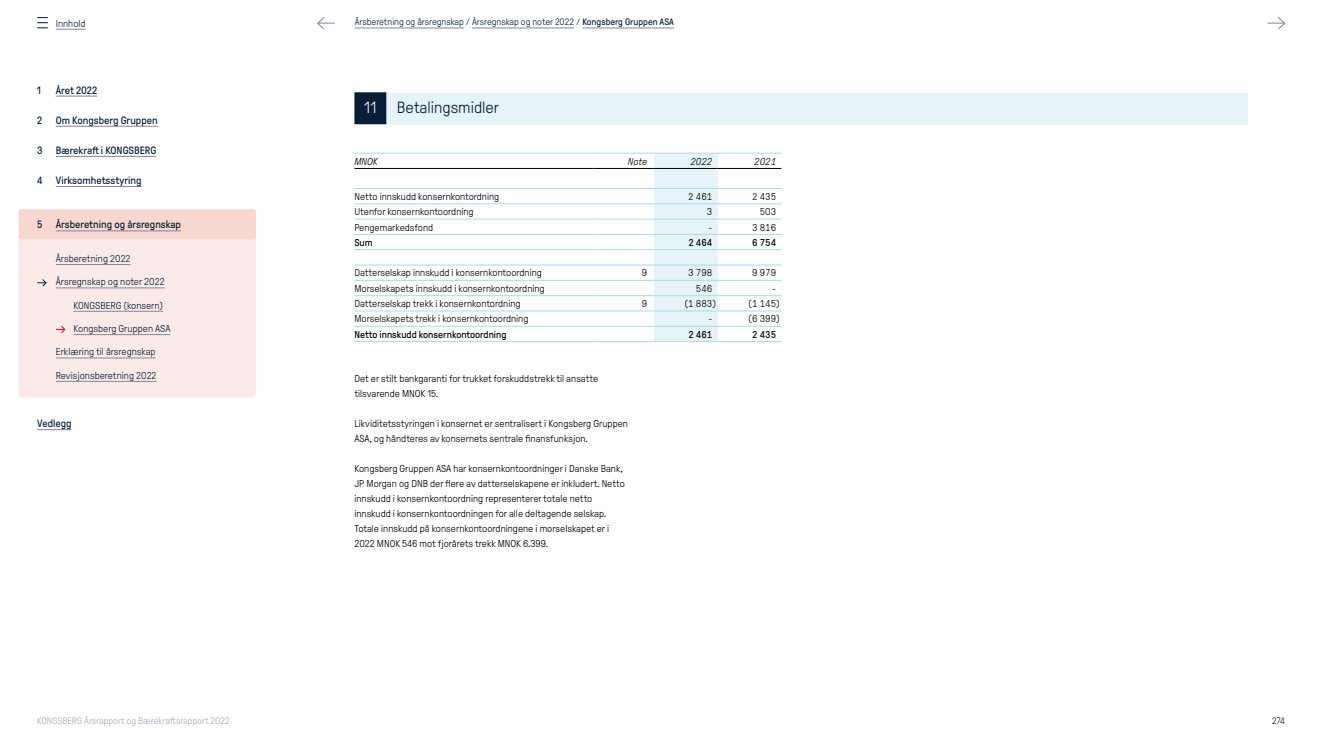
<style>
.page{position:relative;width:1322px;height:745px;background:#fff}
.page>*{position:absolute;margin:0;border:0;box-sizing:border-box;transform-origin:0 0}
.Note_tittel_til_innh{font:300 16.25px "GT Pressura";color:#081d36}
.Note_tittel_til_innh-2{font:300 16.25px "GT Pressura";color:#fff}
.t1{font:10.62px "GT Pressura";color:#081d36}
.p_-_note_brødtekst{font:300 10px/15px "GT Pressura";color:#000}
._2_0_-_Tabell_tekst{font:300 10px "GT Pressura";color:#000}
.t2{font:300 10px "GT Pressura";color:#081d36}
.Tabell_tall_-_17_mm{font:300 10px "GT Pressura";color:#000}
._2_0_-_Tabell_tekst-2{font:10px "GT Pressura";color:#000}
._2_1_-_Tabell_hode{font:italic 300 10px "GT Pressura";color:#000}
.Tabell_tall_-_17_mm-2{font:10px "GT Pressura";color:#000}
.Byline_øverst_på_sid{font:300 9.38px "GT Pressura";color:#081d36}
.t3{font:300 9.38px "GT Pressura";color:#a8acbb}
.s1{font-weight:400}
</style>
<div class="page">
<hr style="left:355px;top:28px;width:109px;height:1px;background:#81879a">
<hr style="left:472px;top:28px;width:102px;height:1px;background:#81879a">
<hr style="left:582px;top:28px;width:92px;height:1px;background:#81879a">
<div style="left:654px;top:153px;width:64px;height:15px;background:#e6f4f9"></div>
<div style="left:654px;top:168px;width:64px;height:20px;background:#e6f4f9"></div>
<div style="left:654px;top:189px;width:64px;height:152px;background:#e6f4f9"></div>
<hr style="left:718px;top:168px;width:63px;height:1px;background:#000">
<hr style="left:354px;top:188px;width:240px;height:1px;background:#acdae7">
<hr style="left:594px;top:188px;width:60px;height:1px;background:#acdae7">
<hr style="left:654px;top:188px;width:64px;height:1px;background:#acdae7">
<hr style="left:718px;top:188px;width:63px;height:1px;background:#acdae7">
<hr style="left:354px;top:203px;width:240px;height:1px;background:#acdae7">
<hr style="left:594px;top:203px;width:60px;height:1px;background:#acdae7">
<hr style="left:654px;top:203px;width:64px;height:1px;background:#acdae7">
<hr style="left:718px;top:203px;width:63px;height:1px;background:#acdae7">
<hr style="left:354px;top:219px;width:240px;height:1px;background:#acdae7">
<hr style="left:594px;top:219px;width:60px;height:1px;background:#acdae7">
<hr style="left:654px;top:219px;width:64px;height:1px;background:#acdae7">
<hr style="left:718px;top:219px;width:63px;height:1px;background:#acdae7">
<hr style="left:354px;top:234px;width:240px;height:1px;background:#acdae7">
<hr style="left:594px;top:234px;width:60px;height:1px;background:#acdae7">
<hr style="left:654px;top:234px;width:64px;height:1px;background:#acdae7">
<hr style="left:718px;top:234px;width:63px;height:1px;background:#acdae7">
<hr style="left:354px;top:249px;width:240px;height:1px;background:#acdae7">
<hr style="left:594px;top:249px;width:60px;height:1px;background:#acdae7">
<hr style="left:654px;top:249px;width:64px;height:1px;background:#acdae7">
<hr style="left:718px;top:249px;width:63px;height:1px;background:#acdae7">
<hr style="left:354px;top:265px;width:240px;height:1px;background:#acdae7">
<hr style="left:594px;top:265px;width:60px;height:1px;background:#acdae7">
<hr style="left:654px;top:265px;width:64px;height:1px;background:#acdae7">
<hr style="left:718px;top:265px;width:63px;height:1px;background:#acdae7">
<hr style="left:354px;top:280px;width:240px;height:1px;background:#acdae7">
<hr style="left:594px;top:280px;width:60px;height:1px;background:#acdae7">
<hr style="left:654px;top:280px;width:64px;height:1px;background:#acdae7">
<hr style="left:718px;top:280px;width:63px;height:1px;background:#acdae7">
<hr style="left:354px;top:295px;width:240px;height:1px;background:#acdae7">
<hr style="left:594px;top:295px;width:60px;height:1px;background:#acdae7">
<hr style="left:654px;top:295px;width:64px;height:1px;background:#acdae7">
<hr style="left:718px;top:295px;width:63px;height:1px;background:#acdae7">
<hr style="left:354px;top:310px;width:240px;height:1px;background:#acdae7">
<hr style="left:594px;top:310px;width:60px;height:1px;background:#acdae7">
<hr style="left:654px;top:310px;width:64px;height:1px;background:#acdae7">
<hr style="left:718px;top:310px;width:63px;height:1px;background:#acdae7">
<hr style="left:354px;top:326px;width:240px;height:1px;background:#acdae7">
<hr style="left:594px;top:326px;width:60px;height:1px;background:#acdae7">
<hr style="left:654px;top:326px;width:64px;height:1px;background:#acdae7">
<hr style="left:718px;top:326px;width:63px;height:1px;background:#acdae7">
<hr style="left:354px;top:341px;width:240px;height:1px;background:#acdae7">
<hr style="left:594px;top:341px;width:60px;height:1px;background:#acdae7">
<hr style="left:654px;top:341px;width:64px;height:1px;background:#acdae7">
<hr style="left:718px;top:341px;width:63px;height:1px;background:#acdae7">
<hr style="left:718px;top:153px;width:63px;height:1px;background:#acdae7">
<hr style="left:354px;top:153px;width:240px;height:1px;background:#acdae7">
<hr style="left:594px;top:153px;width:60px;height:1px;background:#acdae7">
<hr style="left:654px;top:153px;width:64px;height:1px;background:#acdae7">
<hr style="left:354px;top:168px;width:240px;height:1px;background:#000">
<hr style="left:594px;top:168px;width:60px;height:1px;background:#000">
<hr style="left:654px;top:168px;width:64px;height:1px;background:#000">
<div style="left:355px;top:93px;width:892px;height:31px;background:#e6f4f9"></div>
<svg style="left:354px;top:92px;width:32px;height:32px"></svg>
<svg style="left:317px;top:17px;width:18px;height:13px"></svg>
<svg style="left:1267px;top:17px;width:18px;height:13px"></svg>
<hr style="left:56px;top:96px;width:41px;height:1px;background:#81879a">
<hr style="left:56px;top:126px;width:102px;height:1px;background:#81879a">
<hr style="left:56px;top:156px;width:100px;height:1px;background:#81879a">
<hr style="left:56px;top:186px;width:86px;height:1px;background:#81879a">
<div style="left:19px;top:209px;width:237px;height:30px;background:#f8d7d0;border-radius:3px"></div>
<hr style="left:56px;top:230px;width:125px;height:1px;background:#81879a">
<hr style="left:37px;top:429px;width:35px;height:1px;background:#81879a">
<svg style="left:37px;top:17px;width:11px;height:11px"></svg>
<hr style="left:56px;top:29px;width:30px;height:1px;background:#81879a">
<div style="left:19px;top:238px;width:237px;height:159px;background:#fbebe8"></div>
<p class="t2" style="left:56px;top:18px;width:31px">Innhold</p>
<p class="t1" style="left:37px;top:84px;width:5px">1</p>
<p class="t1" style="left:56px;top:84px;width:43px">Året 2022</p>
<p class="t1" style="left:37px;top:114px;width:7px">2</p>
<p class="t1" style="left:56px;top:114px;width:103px">Om Kongsberg Gruppen</p>
<p class="t1" style="left:37px;top:144px;width:121px">3 Bærekraft i KONGSBERG</p>
<p class="t1" style="left:37px;top:175px;width:106px">4 Virksomhetsstyring</p>
<p class="t1" style="left:37px;top:219px;width:7px">5</p>
<p class="t1" style="left:56px;top:219px;width:127px">Årsberetning og årsregnskap</p>
<p class="t2" style="left:56px;top:253px;width:76px">Årsberetning 2022</p>
<p class="t2" style="left:56px;top:276px;width:110px">Årsregnskap og noter 2022</p>
<p class="t2" style="left:74px;top:300px;width:91px">KONGSBERG (konsern)</p>
<p class="t2" style="left:74px;top:323px;width:98px">Kongsberg Gruppen ASA</p>
<p class="t2" style="left:56px;top:346px;width:101px">Erklæring til årsregnskap</p>
<p class="t2" style="left:56px;top:370px;width:102px">Revisjonsberetning 2022</p>
<p class="t1" style="left:37px;top:417px;width:36px">Vedlegg</p>
<p class="Byline_øverst_på_sid" style="left:355px;top:17px;width:321px">Årsberetning og årsregnskap / Årsregnskap og noter 2022 / <span class="s1">Kongsberg Gruppen ASA</span></p>
<p class="Note_tittel_til_innh-2" style="left:364px;top:99px;width:14px">11</p>
<p class="Note_tittel_til_innh" style="left:397px;top:99px;width:104px">Betalingsmidler</p>
<p class="_2_1_-_Tabell_hode" style="left:354px;top:156px;width:25px">MNOK</p>
<p class="_2_1_-_Tabell_hode" style="left:628px;top:156px;width:21px">Note</p>
<p class="_2_1_-_Tabell_hode" style="left:690px;top:156px;width:24px">2022</p>
<p class="_2_1_-_Tabell_hode" style="left:754px;top:156px;width:24px">2021</p>
<p class="_2_0_-_Tabell_tekst" style="left:354px;top:191px;width:146px">Netto innskudd konsernkontordning</p>
<p class="Tabell_tall_-_17_mm" style="left:688px;top:191px;width:26px">2 461</p>
<p class="Tabell_tall_-_17_mm" style="left:752px;top:191px;width:26px">2 435</p>
<p class="_2_0_-_Tabell_tekst" style="left:354px;top:206px;width:121px">Utenfor konsernkontoordning</p>
<p class="Tabell_tall_-_17_mm" style="left:707px;top:206px;width:7px">3</p>
<p class="Tabell_tall_-_17_mm" style="left:759px;top:206px;width:18px">503</p>
<p class="_2_0_-_Tabell_tekst" style="left:354px;top:222px;width:80px">Pengemarkedsfond</p>
<p class="Tabell_tall_-_17_mm" style="left:752px;top:222px;width:26px">3 816</p>
<p class="_2_0_-_Tabell_tekst-2" style="left:354px;top:237px;width:20px">Sum</p>
<p class="Tabell_tall_-_17_mm-2" style="left:688px;top:237px;width:26px">2 464</p>
<p class="Tabell_tall_-_17_mm-2" style="left:752px;top:237px;width:26px">6 754</p>
<p class="_2_0_-_Tabell_tekst" style="left:354px;top:267px;width:189px">Datterselskap innskudd i konsernkontoordning</p>
<p class="Tabell_tall_-_17_mm" style="left:642px;top:267px;width:7px">9</p>
<p class="Tabell_tall_-_17_mm" style="left:688px;top:267px;width:26px">3 798</p>
<p class="Tabell_tall_-_17_mm" style="left:752px;top:267px;width:26px">9 979</p>
<p class="_2_0_-_Tabell_tekst" style="left:354px;top:283px;width:192px">Morselskapets innskudd i konsernkontoordning</p>
<p class="Tabell_tall_-_17_mm" style="left:696px;top:283px;width:18px">546</p>
<p class="_2_0_-_Tabell_tekst" style="left:354px;top:298px;width:168px">Datterselskap trekk i konsernkontordning</p>
<p class="Tabell_tall_-_17_mm" style="left:642px;top:298px;width:7px">9</p>
<p class="Tabell_tall_-_17_mm" style="left:685px;top:298px;width:33px">(1 883)</p>
<p class="Tabell_tall_-_17_mm" style="left:748px;top:298px;width:33px">(1 145)</p>
<p class="_2_0_-_Tabell_tekst" style="left:354px;top:313px;width:176px">Morselskapets trekk i konsernkontoordning</p>
<p class="Tabell_tall_-_17_mm" style="left:708px;top:313px;width:5px">-</p>
<p class="Tabell_tall_-_17_mm" style="left:748px;top:313px;width:33px">(6 399)</p>
<p class="_2_0_-_Tabell_tekst-2" style="left:354px;top:329px;width:154px">Netto innskudd konsernkontoordning</p>
<p class="Tabell_tall_-_17_mm-2" style="left:688px;top:329px;width:26px">2 461</p>
<p class="Tabell_tall_-_17_mm-2" style="left:752px;top:329px;width:26px">2 435</p>
<p class="p_-_note_brødtekst" style="left:354px;top:371px;width:245px">Det er stilt bankgaranti for trukket forskuddstrekk til ansatte tilsvarende MNOK 15.</p>
<p class="p_-_note_brødtekst" style="left:354px;top:416px;width:275px">Likviditetsstyringen i konsernet er sentralisert i Kongsberg Gruppen<br>ASA, og håndteres av konsernets sentrale finansfunksjon.</p>
<p class="p_-_note_brødtekst" style="left:354px;top:461px;width:272px">Kongsberg Gruppen ASA har konsernkontoordninger i Danske Bank, JP Morgan og DNB der flere av datterselskapene er inkludert. Netto innskudd i konsernkontoordning representerer totale netto innskudd i konsernkontoordningen for alle deltagende selskap.<br>Totale innskudd på konsernkontoordningene i morselskapet er i 2022 MNOK 546 mot fjorårets trekk MNOK 6.399.</p>
<p class="t3" style="left:37px;top:715px;width:194px">KONGSBERG Årsrapport og Bærekraftsrapport 2022</p>
<p class="Byline_øverst_på_sid" style="left:1272px;top:715px;width:14px">274</p>
</div>
